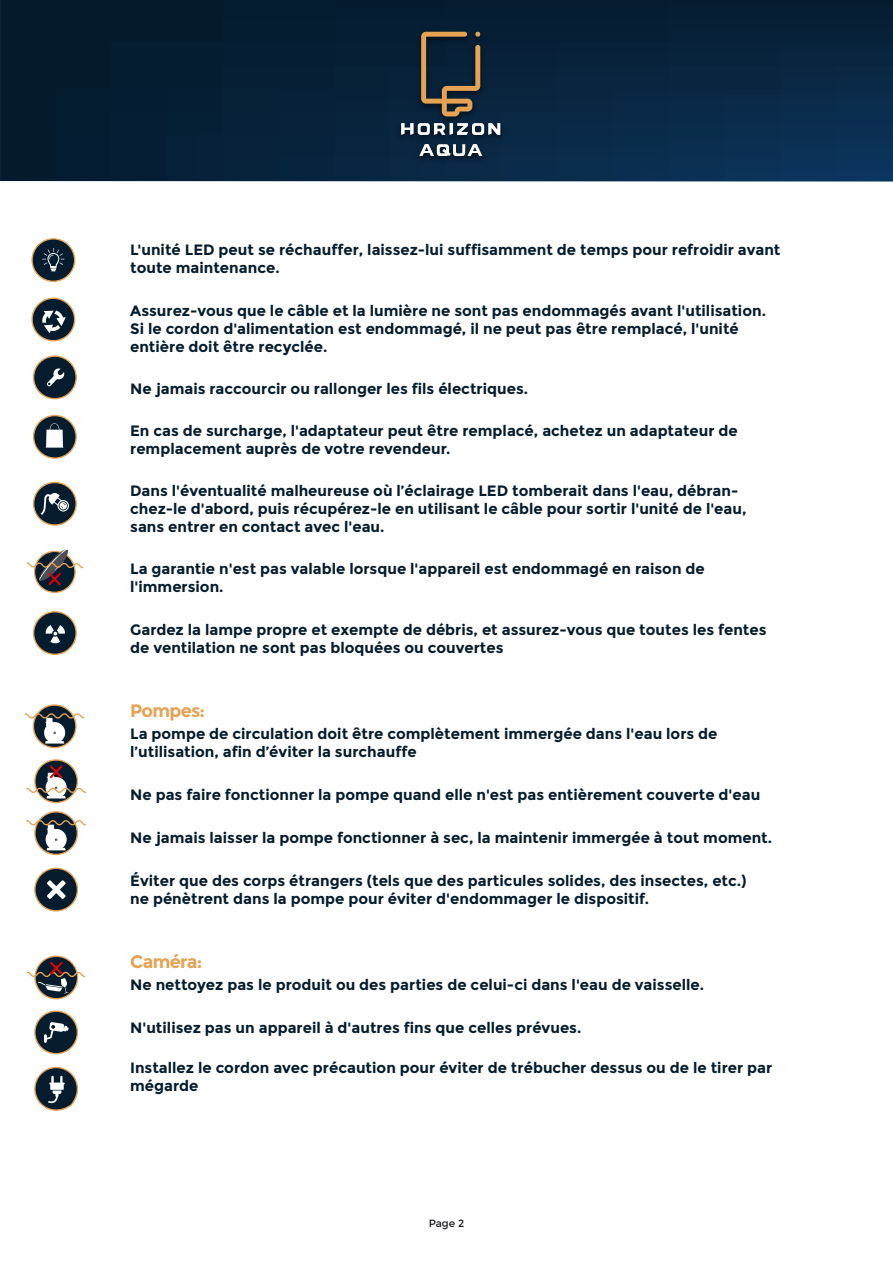
<style>
.page{position:relative;width:893px;height:1263px;background:#fff}
.page>*{position:absolute;margin:0;border:0;box-sizing:border-box;transform-origin:0 0}
.t1{font:700 18px "Montserrat";letter-spacing:-.04em;color:#e5a252}
.t2{font:700 15px/18px "Montserrat";color:#041c2e}
.t3{font:10.5px "Montserrat";color:#1b1c20}
</style>
<div class="page">
<svg style="left:0;top:0;width:893px;height:181px;background:#06223a"></svg>
<img style="left:393px;top:27px;width:115px;height:140px">
<svg style="left:421px;top:32px;width:59px;height:84px;background:#44433c"></svg>
<svg style="left:401px;top:123px;width:99px;height:12px"></svg>
<svg style="left:419px;top:144px;width:63px;height:12px"></svg>
<div style="left:35px;top:868px;width:42px;height:43px;background:#041c2e;border-radius:50%"></div>
<div style="left:34px;top:868px;width:44px;height:43px;border:1px solid #e5a252;border-radius:50%"></div>
<svg style="left:47px;top:880px;width:19px;height:19px"></svg>
<svg style="left:35px;top:812px;width:42px;height:42px"></svg>
<div style="left:34px;top:811px;width:44px;height:44px;border:1px solid #e5a252;border-radius:50%"></div>
<svg style="left:26px;top:819px;width:60px;height:31px"></svg>
<svg style="left:33px;top:705px;width:43px;height:43px"></svg>
<div style="left:33px;top:704px;width:44px;height:44px;border:1px solid #e5a252;border-radius:50%"></div>
<svg style="left:24px;top:713px;width:61px;height:30px"></svg>
<div style="left:34px;top:612px;width:42px;height:42px;background:#041c2e;border-radius:50%"></div>
<div style="left:33px;top:611px;width:44px;height:44px;border:1px solid #e5a252;border-radius:50%"></div>
<svg style="left:45px;top:625px;width:20px;height:18px"></svg>
<div style="left:32px;top:298px;width:43px;height:43px;background:#041c2e;border-radius:50%"></div>
<div style="left:31px;top:298px;width:44px;height:43px;border:1px solid #e5a252;border-radius:50%"></div>
<svg style="left:42px;top:311px;width:24px;height:22px"></svg>
<div style="left:34px;top:416px;width:42px;height:42px;background:#041c2e;border-radius:50%"></div>
<div style="left:33px;top:415px;width:44px;height:44px;border:1px solid #e5a252;border-radius:50%"></div>
<svg style="left:46px;top:423px;width:17px;height:25px"></svg>
<div style="left:34px;top:356px;width:42px;height:43px;background:#041c2e;border-radius:50%"></div>
<div style="left:33px;top:355px;width:44px;height:44px;border:1px solid #e5a252;border-radius:50%"></div>
<svg style="left:46px;top:368px;width:19px;height:19px"></svg>
<svg style="left:34px;top:482px;width:42px;height:43px"></svg>
<div style="left:33px;top:482px;width:44px;height:44px;border:1px solid #e5a252;border-radius:50%"></div>
<svg style="left:41px;top:490px;width:28px;height:25px"></svg>
<div style="left:32px;top:239px;width:43px;height:42px;background:#041c2e;border-radius:50%"></div>
<div style="left:31px;top:238px;width:44px;height:44px;border:1px solid #e5a252;border-radius:50%"></div>
<svg style="left:42px;top:248px;width:22px;height:23px"></svg>
<svg style="left:35px;top:760px;width:42px;height:42px"></svg>
<div style="left:34px;top:759px;width:44px;height:44px;border:1px solid #e5a252;border-radius:50%"></div>
<svg style="left:26px;top:765px;width:60px;height:33px"></svg>
<svg style="left:35px;top:956px;width:43px;height:43px"></svg>
<div style="left:34px;top:955px;width:44px;height:44px;border:1px solid #e5a252;border-radius:50%"></div>
<svg style="left:27px;top:962px;width:59px;height:32px"></svg>
<div style="left:35px;top:1011px;width:42px;height:42px;background:#041c2e;border-radius:50%"></div>
<div style="left:34px;top:1010px;width:44px;height:44px;border:1px solid #e5a252;border-radius:50%"></div>
<svg style="left:44px;top:1022px;width:25px;height:21px"></svg>
<svg style="left:34px;top:1066px;width:45px;height:45px"></svg>
<div style="left:34px;top:551px;width:41px;height:41px;background:#041c2e;border-radius:50%"></div>
<div style="left:34px;top:551px;width:42px;height:42px;border:1px solid #e5a252;border-radius:50%"></div>
<svg style="left:26px;top:549px;width:58px;height:36px"></svg>
<p class="t2" style="left:130px;top:241px;width:652px">L'unité LED peut se réchauffer, laissez-lui suffisamment de temps pour refroidir avant toute maintenance.</p>
<p class="t2" style="left:130px;top:301px;width:637px">Assurez-vous que le câble et la lumière ne sont pas endommagés avant l'utilisation.<br>Si le cordon d'alimentation est endommagé, il ne peut pas être remplacé, l'unité entière doit être recyclée.</p>
<p class="t2" style="left:130px;top:379px;width:399px">Ne jamais raccourcir ou rallonger les fils électriques.</p>
<p class="t2" style="left:130px;top:422px;width:609px">En cas de surcharge, l'adaptateur peut être remplacé, achetez un adaptateur de remplacement auprès de votre revendeur.</p>
<p class="t2" style="left:130px;top:482px;width:618px">Dans l'éventualité malheureuse où l’éclairage LED tomberait dans l'eau, débran&shy;chez-le d'abord, puis récupérez-le en utilisant le câble pour sortir l'unité de l'eau, sans entrer en contact avec l'eau.</p>
<p class="t2" style="left:130px;top:560px;width:576px">La garantie n'est pas valable lorsque l'appareil est endommagé en raison de l'immersion.</p>
<p class="t2" style="left:130px;top:620px;width:638px">Gardez la lampe propre et exempte de débris, et assurez-vous que toutes les fentes de ventilation ne sont pas bloquées ou couvertes</p>
<p class="t1" style="left:130px;top:700px;width:77px">Pompes:</p>
<p class="t2" style="left:130px;top:724px;width:589px">La pompe de circulation doit être complètement immergée dans l'eau lors de l’utilisation, afin d’éviter la surchauffe</p>
<p class="t2" style="left:130px;top:785px;width:632px">Ne pas faire fonctionner la pompe quand elle n'est pas entièrement couverte d'eau</p>
<p class="t2" style="left:130px;top:829px;width:643px">Ne jamais laisser la pompe fonctionner à sec, la maintenir immergée à tout moment.</p>
<p class="t2" style="left:130px;top:872px;width:618px">Éviter que des corps étrangers (tels que des particules solides, des insectes, etc.) ne pénètrent dans la pompe pour éviter d'endommager le dispositif.</p>
<p class="t1" style="left:130px;top:951px;width:74px">Caméra:</p>
<p class="t2" style="left:130px;top:975px;width:575px">Ne nettoyez pas le produit ou des parties de celui-ci dans l'eau de vaisselle.</p>
<p class="t2" style="left:130px;top:1019px;width:453px">N'utilisez pas un appareil à d'autres fins que celles prévues.</p>
<p class="t2" style="left:130px;top:1058px;width:644px">Installez le cordon avec précaution pour éviter de trébucher dessus ou de le tirer par mégarde</p>
<p class="t3" style="left:429px;top:1217px;width:37px">Page 2</p>
</div>
